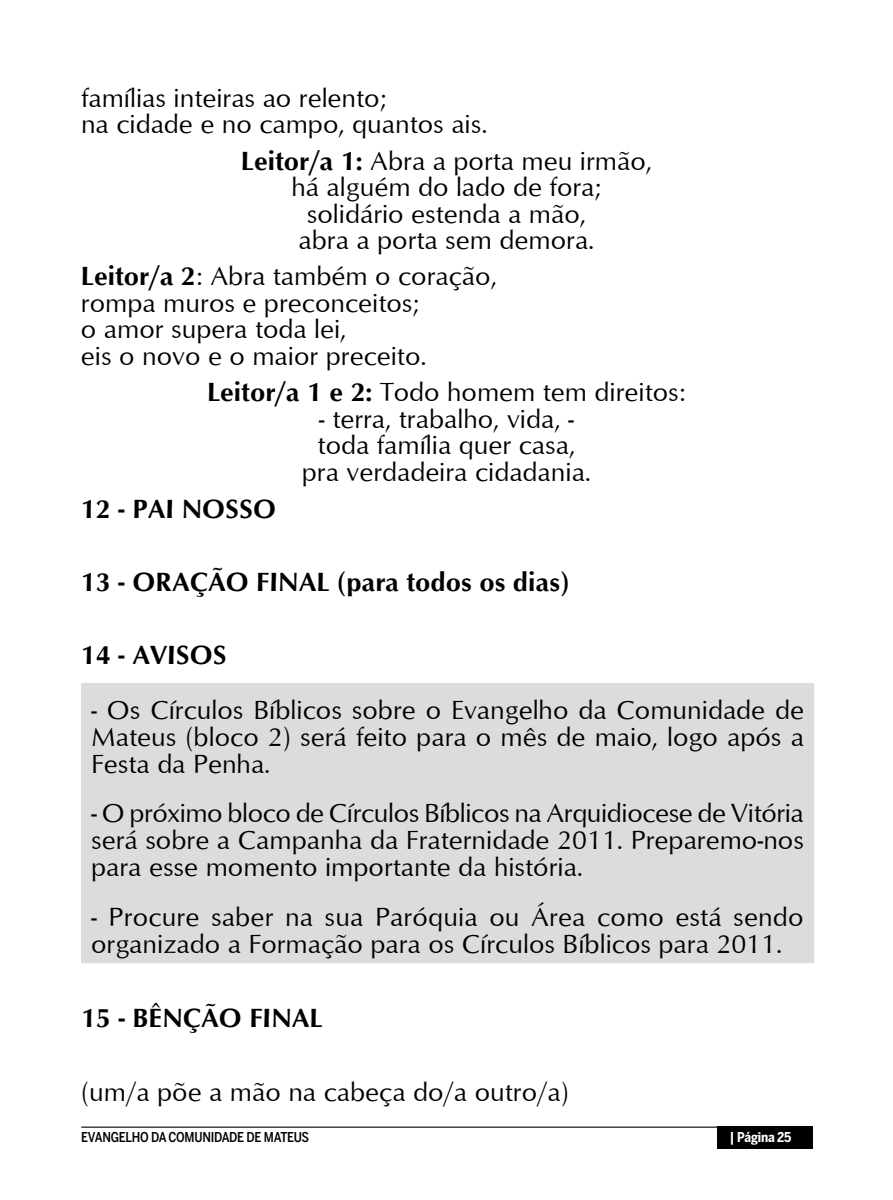
<style>
.page{position:relative;width:893px;height:1200px;background:#fff}
.page>*{position:absolute;margin:0;border:0;box-sizing:border-box;transform-origin:0 0}
.t1{font:27px/26.6px "Optimum";color:#000}
.t2{font:700 27px "Optimum";color:#000}
.t3{font:500 13.5px "Benton Sans Cond";letter-spacing:-.02em;color:#000}
.t4{font:700 13.5px "Benton Sans Cond";letter-spacing:-.02em;color:#fff}
.s1{font-weight:700}
</style>
<div class="page">
<div style="left:717px;top:1126px;width:95px;height:22px;background:#000"></div>
<hr style="left:81px;top:1126px;width:689px;height:1px;background:#000">
<div style="left:82px;top:684px;width:731px;height:277px;background:#dcdcdc"></div>
<hr style="left:81px;top:682px;width:733px;height:3px;background:#dcdcdc">
<hr style="left:81px;top:685px;width:2px;height:275px;background:#dcdcdc">
<hr style="left:812px;top:685px;width:2px;height:275px;background:#dcdcdc">
<hr style="left:81px;top:960px;width:733px;height:2px;background:#dcdcdc">
<p class="t1" style="left:81px;top:84px;width:408px">famílias inteiras ao relento;<br>na cidade e no campo, quantos ais.</p>
<p class="t1" style="left:241px;top:146px;width:413px;text-align:center"><span class="s1">Leitor/a 1:</span> Abra a porta meu irmão, há alguém do lado de fora; solidário estenda a mão,<br>abra a porta sem demora.</p>
<p class="t1" style="left:81px;top:262px;width:417px"><span class="s1">Leitor/a 2</span>: Abra também o coração, rompa muros e preconceitos;<br>o amor supera toda lei,<br>eis o novo e o maior preceito.</p>
<p class="t1" style="left:207px;top:378px;width:480px"><span class="s1">Leitor/a 1 e 2:</span> Todo homem tem direitos:</p>
<p class="t1" style="left:302px;top:404px;width:291px;text-align:center">- terra, trabalho, vida, - toda família quer casa, pra verdadeira cidadania.</p>
<p class="t2" style="left:81px;top:493px;width:197px">12 - PAI NOSSO</p>
<p class="t2" style="left:81px;top:566px;width:490px">13 - ORAÇÃO FINAL (para todos os dias)</p>
<p class="t2" style="left:81px;top:639px;width:147px">14 - AVISOS</p>
<p class="t1" style="left:91px;top:695px;width:714px;text-align:justify">- Os Círculos Bíblicos sobre o Evangelho da Comunidade de Mateus (bloco 2) será feito para o mês de maio, logo após a Festa da Penha.</p>
<p class="t1" style="left:91px;top:798px;width:714px;text-align:justify">- O próximo bloco de Círculos Bíblicos na Arquidiocese de Vitória será sobre a Campanha da Fraternidade 2011. Preparemo-nos para esse momento importante da história.</p>
<p class="t1" style="left:91px;top:902px;width:714px">- Procure saber na sua Paróquia ou Área como está sendo organizado a Formação para os Círculos Bíblicos para 2011.</p>
<p class="t2" style="left:81px;top:1002px;width:243px">15 - BÊNÇÃO FINAL</p>
<p class="t1" style="left:81px;top:1076px;width:489px">(um/a põe a mão na cabeça do/a outro/a)</p>
<p class="t3" style="left:81px;top:1128px;width:229px">EVANGELHO DA COMUNIDADE DE MATEUS</p>
<p class="t4" style="left:730px;top:1128px;width:63px">| Página 25</p>
</div>
